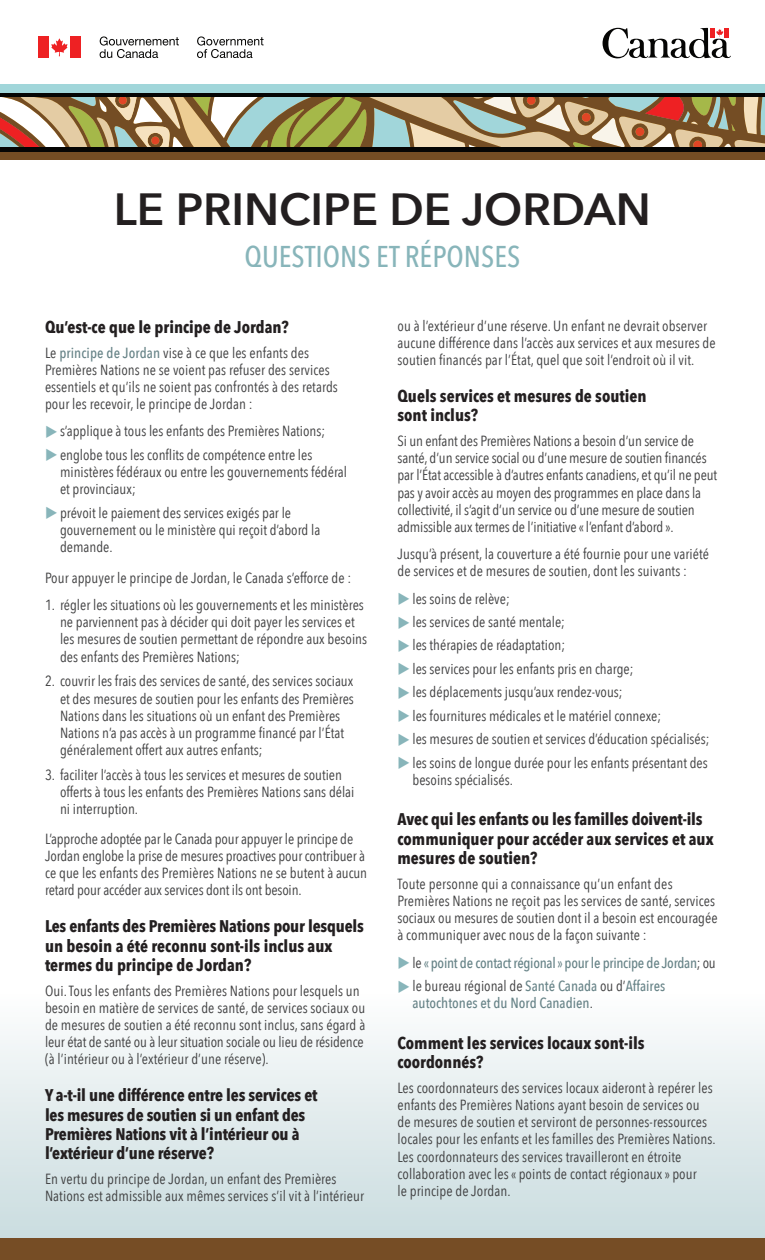
<style>
.page{position:relative;width:765px;height:1260px;background:#fff}
.page>*{position:absolute;margin:0;border:0;box-sizing:border-box;transform-origin:0 0}
.t1{font:600 45px "Avenir Next";color:#231f20}
.Sub_Title{font:500 30px "Avenir Next Condensed";color:#88b5ba}
.Header3_lowercase{font:700 16.88px/19.4px "Avenir Next Condensed";color:#231f20}
.Body{font:14.75px/17.2px "Avenir Next Condensed";color:#3e3e3f}
.t2{font:500 14.75px/17.2px "Avenir Next Condensed";color:#688488}
.t3{font:500 14.75px "Avenir Next Condensed";letter-spacing:-.02em;color:#688488}
.s1{font-weight:500;color:#688488}
.s2{color:#88b5ba}
.s3{font-weight:400;color:#3e3e3f}
</style>
<div class="page">
<div style="left:0;top:988px;width:765px;height:272px;background:linear-gradient(to bottom,#fff,#c2d4d5)"></div>
<div style="left:0;top:1239px;width:765px;height:21px;background:#764d25"></div>
<svg style="left:0;top:96px;width:765px;height:52px;background:#aa9873"></svg>
<div style="left:0;top:151px;width:765px;height:9px;background:#744d24"></div>
<hr style="left:0;top:148px;width:765px;height:4px;background:#050504">
<svg style="left:0;top:92px;width:765px;height:4px;background:#2c3939"></svg>
<div style="left:0;top:84px;width:765px;height:8px;background:#a1d6da"></div>
<svg style="left:602px;top:28px;width:129px;height:31px"></svg>
<svg style="left:51px;top:38px;width:17px;height:18px"></svg>
<div style="left:38px;top:37px;width:11px;height:21px;background:#ee2123"></div>
<div style="left:70px;top:37px;width:11px;height:21px;background:#ee2123"></div>
<svg style="left:197px;top:36px;width:67px;height:22px"></svg>
<svg style="left:100px;top:36px;width:79px;height:22px"></svg>
<p class="t1" style="left:114px;top:170px;width:539px">LE PRINCIPE DE JORDAN</p>
<p class="Sub_Title" style="left:245px;top:238px;width:277px">QUESTIONS ET RÉPONSES</p>
<h3 class="Header3_lowercase" style="left:45px;top:317px;width:245px">Qu’est-ce que le principe de Jordan?</h3>
<p class="Body" style="left:45px;top:343px;width:294px">Le <span class="s1">principe de Jordan</span> vise à ce que les enfants des Premières Nations ne se voient pas refuser des services essentiels et qu’ils ne soient pas confrontés à des retards pour les recevoir, le principe de Jordan :</p>
<p class="Body" style="left:45px;top:422px;width:282px"><span class="s2">◆</span>s’applique à tous les enfants des Premières Nations;</p>
<p class="Body" style="left:60px;top:445px;width:289px;text-indent:-15px"><span class="s2">◆</span>englobe tous les conflits de compétence entre les ministères fédéraux ou entre les gouvernements fédéral et provinciaux;</p>
<p class="Body" style="left:60px;top:503px;width:262px;text-indent:-15px"><span class="s2">◆</span>prévoit le paiement des services exigés par le gouvernement ou le ministère qui reçoit d’abord la demande.</p>
<p class="Body" style="left:45px;top:568px;width:308px">Pour appuyer le principe de Jordan, le Canada s’efforce de :</p>
<p class="Body" style="left:60px;top:596px;width:309px;text-indent:-15px">1. régler les situations où les gouvernements et les ministères ne parviennent pas à décider qui doit payer les services et les mesures de soutien permettant de répondre aux besoins des enfants des Premières Nations;</p>
<p class="Body" style="left:60px;top:672px;width:295px;text-indent:-15px">2. couvrir les frais des services de santé, des services sociaux et des mesures de soutien pour les enfants des Premières Nations dans les situations où un enfant des Premières Nations n’a pas accès à un programme financé par l’État généralement offert aux autres enfants;</p>
<p class="Body" style="left:60px;top:765px;width:296px;text-indent:-15px">3. faciliter l’accès à tous les services et mesures de soutien offerts à tous les enfants des Premières Nations sans délai ni interruption.</p>
<p class="Body" style="left:45px;top:829px;width:324px">L’approche adoptée par le Canada pour appuyer le principe de Jordan englobe la prise de mesures proactives pour contribuer à ce que les enfants des Premières Nations ne se butent à aucun retard pour accéder aux services dont ils ont besoin.</p>
<h3 class="Header3_lowercase" style="left:45px;top:917px;width:320px">Les enfants des Premières Nations pour lesquels un besoin a été reconnu sont-ils inclus aux termes du principe de Jordan?</h3>
<p class="Body" style="left:45px;top:981px;width:322px">Oui. Tous les enfants des Premières Nations pour lesquels un besoin en matière de services de santé, de services sociaux ou de mesures de soutien a été reconnu sont inclus, sans égard à leur état de santé ou à leur situation sociale ou lieu de résidence (à l’intérieur ou à l’extérieur d’une réserve).</p>
<h3 class="Header3_lowercase" style="left:45px;top:1086px;width:274px">Y a-t-il une différence entre les services et les mesures de soutien si un enfant des Premières Nations vit à l’intérieur ou à l’extérieur d’une réserve?</h3>
<p class="Body" style="left:45px;top:1170px;width:321px">En vertu du principe de Jordan, un enfant des Premières<br>Nations est admissible aux mêmes services s’il vit à l’intérieur</p>
<p class="Body" style="left:398px;top:316px;width:320px">ou à l’extérieur d’une réserve. Un enfant ne devrait observer aucune différence dans l’accès aux services et aux mesures de soutien financés par l’État, quel que soit l’endroit où il vit.</p>
<h3 class="Header3_lowercase" style="left:398px;top:386px;width:251px">Quels services et mesures de soutien sont inclus?</h3>
<p class="Body" style="left:398px;top:432px;width:321px">Si un enfant des Premières Nations a besoin d’un service de santé, d’un service social ou d’une mesure de soutien financés par l’État accessible à d’autres enfants canadiens, et qu’il ne peut pas y avoir accès au moyen des programmes en place dans la collectivité, il s’agit d’un service ou d’une mesure de soutien admissible aux termes de l’initiative « l’enfant d’abord ».</p>
<p class="Body" style="left:398px;top:545px;width:313px">Jusqu’à présent, la couverture a été fournie pour une variété de services et de mesures de soutien, dont les suivants :</p>
<p class="Body" style="left:398px;top:589px;width:114px"><span class="s2">◆</span>les soins de relève;</p>
<p class="Body" style="left:398px;top:612px;width:169px"><span class="s2">◆</span>les services de santé mentale;</p>
<p class="Body" style="left:398px;top:636px;width:169px"><span class="s2">◆</span>les thérapies de réadaptation;</p>
<p class="Body" style="left:398px;top:659px;width:238px"><span class="s2">◆</span>les services pour les enfants pris en charge;</p>
<p class="Body" style="left:398px;top:683px;width:227px"><span class="s2">◆</span>les déplacements jusqu’aux rendez-vous;</p>
<p class="Body" style="left:398px;top:706px;width:265px"><span class="s2">◆</span>les fournitures médicales et le matériel connexe;</p>
<p class="Body" style="left:398px;top:730px;width:314px"><span class="s2">◆</span>les mesures de soutien et services d’éducation spécialisés;</p>
<p class="Body" style="left:412px;top:753px;width:297px;text-indent:-15px"><span class="s2">◆</span>les soins de longue durée pour les enfants présentant des besoins spécialisés.</p>
<h3 class="Header3_lowercase" style="left:398px;top:810px;width:318px">Avec qui les enfants ou les familles doivent-ils communiquer pour accéder aux services et aux mesures de soutien?</h3>
<p class="Body" style="left:398px;top:874px;width:322px">Toute personne qui a connaissance qu’un enfant des Premières Nations ne reçoit pas les services de santé, services sociaux ou mesures de soutien dont il a besoin est encouragée à communiquer avec nous de la façon suivante :</p>
<p class="t3" style="left:398px;top:953px;width:320px"><span class="s2">◆</span> <span class="s3">le</span> « point de contact régional » pour le principe de Jordan<span class="s3">; ou</span></p>
<p class="t2" style="left:412px;top:977px;width:254px;text-indent:-15px"><span class="s2">◆</span><span class="s3">le bureau régional de</span> Santé Canada <span class="s3">ou d’</span>Affaires autochtones et du Nord Canadien<span class="s3">.</span></p>
<h3 class="Header3_lowercase" style="left:398px;top:1033px;width:249px">Comment les services locaux sont-ils coordonnés?</h3>
<p class="Body" style="left:398px;top:1078px;width:320px">Les coordonnateurs des services locaux aideront à repérer les enfants des Premières Nations ayant besoin de services ou de mesures de soutien et serviront de personnes-ressources locales pour les enfants et les familles des Premières Nations.<br>Les coordonnateurs des services travailleront en étroite collaboration avec les « points de contact régionaux » pour<br>le principe de Jordan.</p>
</div>
